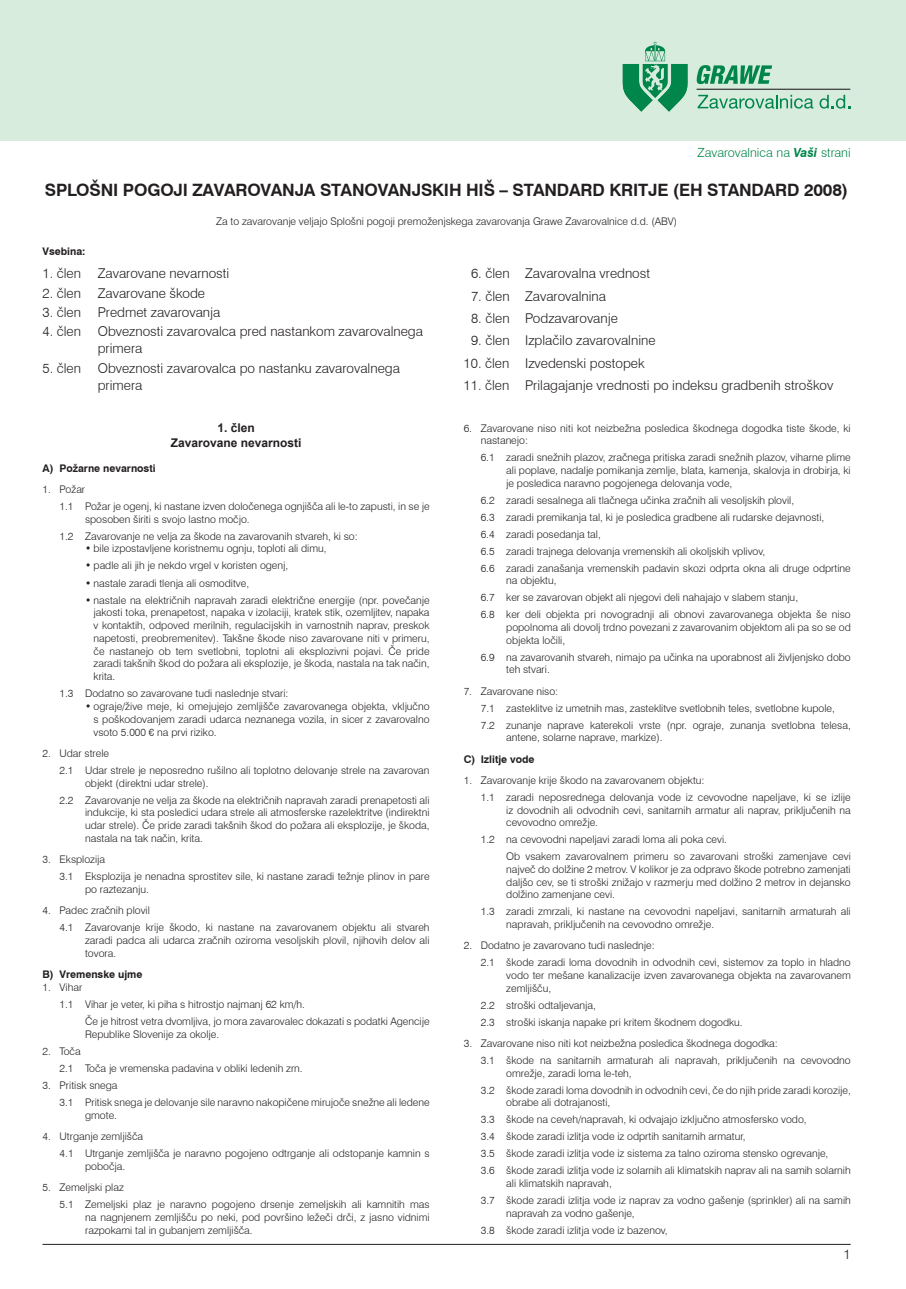
<style>
.page{position:relative;width:906px;height:1289px;background:#fff}
.page>*{position:absolute;margin:0;border:0;box-sizing:border-box;transform-origin:0 0}
.t1{font:700 16.95px "Swiss 721 BT";letter-spacing:-.01em;color:#231f20}
.t2{font:300 13.5px/17.2px "Swiss 721 BT";color:#231f20}
.t3{font:300 12.6px "Swiss 721 BT";color:#00854a}
.t4{font:700 12px/14.5px "Arial";color:#231f20;text-align:center}
.t5{font:300 10.5px/17px "Swiss 721 BT";color:#231f20}
.t6{font:700 10.5px "Swiss 721 BT";color:#231f20}
.s1{font-weight:700;font-style:italic}
</style>
<div class="page">
<div style="left:0;top:0;width:906px;height:140px;background:#d8ecdd"></div>
<hr style="left:696px;top:89px;width:154px;height:1px;background:#231f20">
<svg style="left:697px;top:95px;width:116px;height:14px"></svg>
<svg style="left:819px;top:95px;width:31px;height:14px"></svg>
<svg style="left:696px;top:65px;width:76px;height:19px"></svg>
<svg style="left:622px;top:42px;width:66px;height:70px"></svg>
<hr style="left:43px;top:1244px;width:807px;height:1px;background:#231f20">
<p class="t3" style="left:697px;top:145px;width:155px">Zavarovalnica na <span class="s1">Vaši</span> strani</p>
<h1 class="t1" style="left:45px;top:179px;width:805px">SPLOŠNI POGOJI ZAVAROVANJA STANOVANJSKIH HIŠ – STANDARD KRITJE (EH STANDARD 2008)</h1>
<p class="t5" style="left:216px;top:213px;width:462px">Za to zavarovanje veljajo Splošni pogoji premoženjskega zavarovanja Grawe Zavarovalnice d.d. (ABV)</p>
<p class="t6" style="left:43px;top:245px;width:44px">Vsebina:</p>
<p class="t2" style="left:43px;top:265px;width:188px">1. člen Zavarovane nevarnosti</p>
<p class="t2" style="left:43px;top:284px;width:164px">2. člen Zavarovane škode</p>
<p class="t2" style="left:43px;top:303px;width:179px">3. člen Predmet zavarovanja</p>
<p class="t2" style="left:98px;top:323px;width:327px;text-indent:-55px">4. člen Obveznosti zavarovalca pred nastankom zavarovalnega primera</p>
<p class="t2" style="left:98px;top:359px;width:303px;text-indent:-55px">5. člen Obveznosti zavarovalca po nastanku zavarovalnega primera</p>
<p class="t2" style="left:471px;top:265px;width:180px">6. člen Zavarovalna vrednost</p>
<p class="t2" style="left:471px;top:287px;width:136px">7. člen Zavarovalnina</p>
<p class="t2" style="left:471px;top:309px;width:148px">8. člen Podzavarovanje</p>
<p class="t2" style="left:471px;top:332px;width:186px">9. člen Izplačilo zavarovalnine</p>
<p class="t2" style="left:463px;top:354px;width:182px">10. člen Izvedenski postopek</p>
<p class="t2" style="left:463px;top:376px;width:371px">11. člen Prilagajanje vrednosti po indeksu gradbenih stroškov</p>
<p class="t4" style="left:171px;top:421px;width:132px">1. člen<br>Zavarovane nevarnosti</p>
<p class="t6" style="left:43px;top:461px;width:115px">A) Požarne nevarnosti</p>
<p class="t5" style="left:60px;top:480px;width:371px;text-indent:-17px">1. Požar<br>1.1 Požar je ogenj, ki nastane izven določenega ognjišča ali le-to zapusti, in se je</p>
<p class="t5" style="left:60px;top:510px;width:300px;text-indent:26px">sposoben širiti s svojo lastno močjo.<br>1.2 Zavarovanje ne velja za škode na zavarovanih stvareh, ki so:</p>
<p class="t5" style="left:85px;top:540px;width:243px">• bile izpostavljene koristnemu ognju, toploti ali dimu,</p>
<p class="t5" style="left:85px;top:557px;width:205px">• padle ali jih je nekdo vrgel v koristen ogenj,</p>
<p class="t5" style="left:85px;top:574px;width:165px">• nastale zaradi tlenja ali osmoditve,</p>
<p class="t5" style="left:94px;top:593px;width:337px;line-height:12.8px;text-align:justify;text-indent:-9px">• nastale na električnih napravah zaradi električne energije (npr. povečanje jakosti toka, prenapetost, napaka v izolaciji, kratek stik, ozemljitev, napaka v kontaktih, odpoved merilnih, regulacijskih in varnostnih naprav, preskok napetosti, preobremenitev). Takšne škode niso zavarovane niti v primeru, če nastanejo ob tem svetlobni, toplotni ali eksplozivni pojavi. Če pride zaradi takšnih škod do požara ali eksplozije, je škoda, nastala na tak način, krita.</p>
<p class="t5" style="left:60px;top:685px;width:231px">1.3 Dodatno so zavarovane tudi naslednje stvari:</p>
<p class="t5" style="left:94px;top:699px;width:337px;line-height:12.8px;text-align:justify;text-indent:-9px">• ograje/žive meje, ki omejujejo zemljišče zavarovanega objekta, vključno s poškodovanjem zaradi udarca neznanega vozila, in sicer z zavarovalno vsoto 5.000 € na prvi riziko.</p>
<p class="t5" style="left:60px;top:744px;width:371px;text-indent:-17px">2. Udar strele<br>2.1 Udar strele je neposredno rušilno ali toplotno delovanje strele na zavarovan</p>
<p class="t5" style="left:60px;top:774px;width:371px;text-indent:26px">objekt (direktni udar strele).<br>2.2 Zavarovanje ne velja za škode na električnih napravah zaradi prenapetosti ali</p>
<p class="t5" style="left:85px;top:806px;width:346px;line-height:12.8px;text-align:justify">indukcije, ki sta posledici udara strele ali atmosferske razelektritve (indirektni udar strele). Če pride zaradi takšnih škod do požara ali eksplozije, je škoda, nastala na tak način, krita.</p>
<p class="t5" style="left:60px;top:851px;width:371px;text-indent:-17px">3. Eksplozija<br>3.1 Eksplozija je nenadna sprostitev sile, ki nastane zaradi težnje plinov in pare</p>
<p class="t5" style="left:85px;top:880px;width:65px">po raztezanju.</p>
<p class="t5" style="left:60px;top:902px;width:371px;text-indent:-17px">4. Padec zračnih plovil<br>4.1 Zavarovanje krije škodo, ki nastane na zavarovanem objektu ali stvareh</p>
<p class="t5" style="left:85px;top:933px;width:346px;line-height:12.8px">zaradi padca ali udarca zračnih oziroma vesoljskih plovil, njihovih delov ali tovora.</p>
<p class="t6" style="left:43px;top:968px;width:101px">B) Vremenske ujme</p>
<p class="t5" style="left:43px;top:978px;width:41px">1. Vihar</p>
<p class="t5" style="left:60px;top:995px;width:247px">1.1 Vihar je veter, ki piha s hitrostjo najmanj 62 km/h.</p>
<p class="t5" style="left:85px;top:1012px;width:346px">Če je hitrost vetra dvomljiva, jo mora zavarovalec dokazati s podatki Agencije</p>
<p class="t5" style="left:85px;top:1025px;width:136px">Republike Slovenije za okolje.</p>
<p class="t5" style="left:60px;top:1042px;width:245px;text-indent:-17px">2. Toča<br>2.1 Toča je vremenska padavina v obliki ledenih zrn.</p>
<p class="t5" style="left:60px;top:1076px;width:371px;text-indent:-17px">3. Pritisk snega<br>3.1 Pritisk snega je delovanje sile naravno nakopičene mirujoče snežne ali ledene</p>
<p class="t5" style="left:85px;top:1106px;width:33px">gmote.</p>
<p class="t5" style="left:60px;top:1127px;width:371px;text-indent:-17px">4. Utrganje zemljišča<br>4.1 Utrganje zemljišča je naravno pogojeno odtrganje ali odstopanje kamnin s</p>
<p class="t5" style="left:85px;top:1157px;width:41px">pobočja.</p>
<p class="t5" style="left:60px;top:1178px;width:371px;text-indent:-17px">5. Zemeljski plaz<br>5.1 Zemeljski plaz je naravno pogojeno drsenje zemeljskih ali kamnitih mas</p>
<p class="t5" style="left:85px;top:1210px;width:346px;line-height:12.8px">na nagnjenem zemljišču po neki, pod površino ležeči drči, z jasno vidnimi razpokami tal in gubanjem zemljišča.</p>
<p class="t5" style="left:481px;top:421px;width:371px;line-height:12.8px;text-indent:-17px">6. Zavarovane niso niti kot neizbežna posledica škodnega dogodka tiste škode, ki nastanejo:</p>
<p class="t5" style="left:506px;top:451px;width:346px;line-height:12.8px;text-align:justify;text-indent:-26px">6.1 zaradi snežnih plazov, zračnega pritiska zaradi snežnih plazov, viharne plime ali poplave, nadalje pomikanja zemlje, blata, kamenja, skalovja in drobirja, ki je posledica naravno pogojenega delovanja vode,</p>
<p class="t5" style="left:481px;top:491px;width:371px">6.2 zaradi sesalnega ali tlačnega učinka zračnih ali vesoljskih plovil,<br>6.3 zaradi premikanja tal, ki je posledica gradbene ali rudarske dejavnosti,<br>6.4 zaradi posedanja tal,<br>6.5 zaradi trajnega delovanja vremenskih ali okoljskih vplivov,<br>6.6 zaradi zanašanja vremenskih padavin skozi odprta okna ali druge odprtine</p>
<p class="t5" style="left:481px;top:572px;width:371px;text-indent:26px">na objektu,<br>6.7 ker se zavarovan objekt ali njegovi deli nahajajo v slabem stanju,<br>6.8 ker deli objekta pri novogradnji ali obnovi zavarovanega objekta še niso</p>
<p class="t5" style="left:506px;top:621px;width:346px;line-height:12.8px">popolnoma ali dovolj trdno povezani z zavarovanim objektom ali pa so se od objekta ločili,</p>
<p class="t5" style="left:506px;top:650px;width:346px;line-height:12.8px;text-indent:-26px">6.9 na zavarovanih stvareh, nimajo pa učinka na uporabnost ali življenjsko dobo teh stvari.</p>
<p class="t5" style="left:481px;top:682px;width:371px;text-indent:-17px">7. Zavarovane niso:<br>7.1 zasteklitve iz umetnih mas, zasteklitve svetlobnih teles, svetlobne kupole,<br>7.2 zunanje naprave katerekoli vrste (npr. ograje, zunanja svetlobna telesa,</p>
<p class="t5" style="left:506px;top:729px;width:158px">antene, solarne naprave, markize).</p>
<p class="t6" style="left:464px;top:752px;width:72px">C) Izlitje vode</p>
<p class="t5" style="left:481px;top:771px;width:371px;text-indent:-17px">1. Zavarovanje krije škodo na zavarovanem objektu:<br>1.1 zaradi neposrednega delovanja vode iz cevovodne napeljave, ki se izlije</p>
<p class="t5" style="left:506px;top:803px;width:346px;line-height:12.8px">iz dovodnih ali odvodnih cevi, sanitarnih armatur ali naprav, priključenih na cevovodno omrežje.</p>
<p class="t5" style="left:506px;top:831px;width:346px;text-indent:-26px">1.2 na cevovodni napeljavi zaradi loma ali poka cevi.<br>Ob vsakem zavarovalnem primeru so zavarovani stroški zamenjave cevi</p>
<p class="t5" style="left:506px;top:862px;width:346px;line-height:12.8px;text-align:justify">največ do dolžine 2 metrov. V kolikor je za odpravo škode potrebno zamenjati daljšo cev, se ti stroški znižajo v razmerju med dolžino 2 metrov in dejansko dolžino zamenjane cevi.</p>
<p class="t5" style="left:506px;top:905px;width:346px;line-height:12.8px;text-indent:-26px">1.3 zaradi zmrzali, ki nastane na cevovodni napeljavi, sanitarnih armaturah ali napravah, priključenih na cevovodno omrežje.</p>
<p class="t5" style="left:481px;top:937px;width:371px;text-indent:-17px">2. Dodatno je zavarovano tudi naslednje:<br>2.1 škode zaradi loma dovodnih in odvodnih cevi, sistemov za toplo in hladno</p>
<p class="t5" style="left:506px;top:968px;width:346px;line-height:12.8px">vodo ter mešane kanalizacije izven zavarovanega objekta na zavarovanem zemljišču,</p>
<p class="t5" style="left:481px;top:996px;width:263px">2.2 stroški odtaljevanja,<br>2.3 stroški iskanja napake pri kritem škodnem dogodku.</p>
<p class="t5" style="left:481px;top:1034px;width:371px;text-indent:-17px">3. Zavarovane niso niti kot neizbežna posledica škodnega dogodka:<br>3.1 škode na sanitarnih armaturah ali napravah, priključenih na cevovodno</p>
<p class="t5" style="left:481px;top:1064px;width:371px;text-indent:26px">omrežje, zaradi loma le-teh,<br>3.2 škode zaradi loma dovodnih in odvodnih cevi, če do njih pride zaradi korozije,</p>
<p class="t5" style="left:481px;top:1093px;width:371px;text-indent:26px">obrabe ali dotrajanosti,<br>3.3 škode na ceveh/napravah, ki odvajajo izključno atmosfersko vodo,<br>3.4 škode zaradi izlitja vode iz odprtih sanitarnih armatur,<br>3.5 škode zaradi izlitja vode iz sistema za talno oziroma stensko ogrevanje,<br>3.6 škode zaradi izlitja vode iz solarnih ali klimatskih naprav ali na samih solarnih</p>
<p class="t5" style="left:481px;top:1174px;width:371px;text-indent:26px">ali klimatskih napravah,<br>3.7 škode zaradi izlitja vode iz naprav za vodno gašenje (sprinkler) ali na samih</p>
<p class="t5" style="left:481px;top:1204px;width:188px;text-indent:26px">napravah za vodno gašenje,<br>3.8 škode zaradi izlitja vode iz bazenov,</p>
<p class="t2" style="left:843px;top:1245px;width:9px">1</p>
</div>
